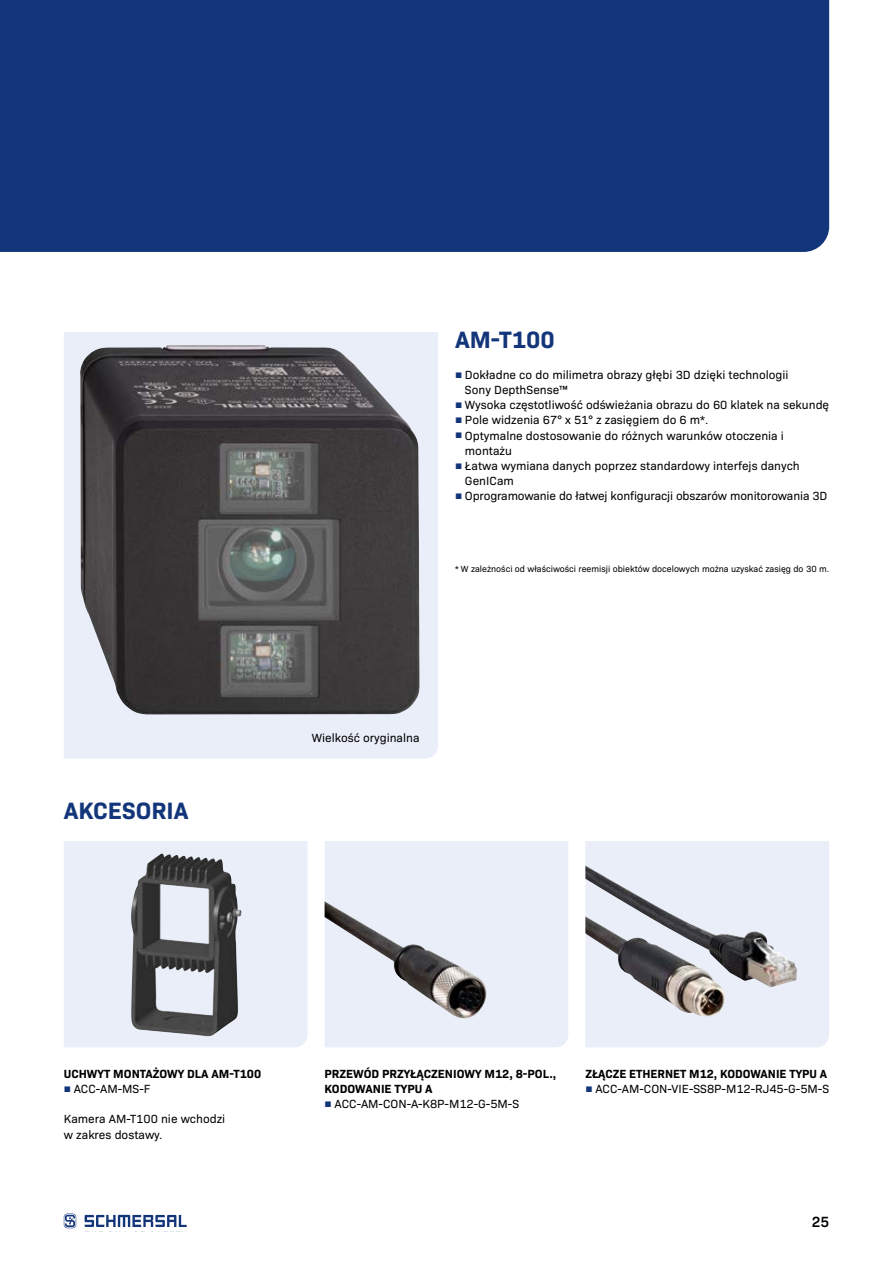
<style>
.page{position:relative;width:893px;height:1263px;background:#fff}
.page>*{position:absolute;margin:0;border:0;box-sizing:border-box;transform-origin:0 0}
.t1{font:700 24px "Bio Sans";color:#13357a}
.t2{font:600 15px "Bio Sans";color:#000}
.t3{font:12px/15.1px "Bio Sans";color:#000}
.t4{font:700 12px/15.1px "Bio Sans";color:#000}
.t5{font:9px "Bio Sans";color:#000}
.s1{font-family:"Arial";color:#13357a}
</style>
<div class="page">
<div style="left:0;top:0;width:829px;height:252px;background:#13357a"></div>
<div style="left:64px;top:332px;width:374px;height:427px;background:#e9eef9"></div>
<img style="left:80px;top:345px;width:340px;height:369px">
<div style="left:64px;top:841px;width:244px;height:206px;background:#e9eef9"></div>
<img style="left:130px;top:853px;width:112px;height:184px">
<div style="left:585px;top:841px;width:244px;height:206px;background:#e9eef9"></div>
<img style="left:585px;top:865px;width:212px;height:154px">
<div style="left:325px;top:841px;width:243px;height:206px;background:#e9eef9"></div>
<img style="left:325px;top:901px;width:169px;height:123px">
<svg style="left:85px;top:1215px;width:102px;height:12px"></svg>
<svg style="left:64px;top:1213px;width:12px;height:15px"></svg>
<h1 class="t1" style="left:64px;top:793px;width:126px">AKCESORIA</h1>
<h1 class="t1" style="left:455px;top:322px;width:101px">AM-T100</h1>
<p class="t3" style="left:465px;top:366px;width:325px;text-indent:-10px"><span class="s1">■</span> Dokładne co do milimetra obrazy głębi 3D dzięki technologii<br>Sony DepthSense™</p>
<p class="t3" style="left:455px;top:396px;width:376px"><span class="s1">■</span> Wysoka częstotliwość odświeżania obrazu do 60 klatek na sekundę</p>
<p class="t3" style="left:455px;top:412px;width:255px"><span class="s1">■</span> Pole widzenia 67° x 51° z zasięgiem do 6 m*.</p>
<p class="t3" style="left:465px;top:427px;width:321px;text-indent:-10px"><span class="s1">■</span> Optymalne dostosowanie do różnych warunków otoczenia i montażu</p>
<p class="t3" style="left:465px;top:457px;width:336px;text-indent:-10px"><span class="s1">■</span> Łatwa wymiana danych poprzez standardowy interfejs danych<br>GenICam</p>
<p class="t3" style="left:455px;top:488px;width:374px"><span class="s1">■</span> Oprogramowanie do łatwej konfiguracji obszarów monitorowania 3D</p>
<p class="t5" style="left:455px;top:562px;width:376px">* W zależności od właściwości reemisji obiektów docelowych można uzyskać zasięg do 30 m.</p>
<p class="t3" style="left:312px;top:729px;width:109px">Wielkość oryginalna</p>
<p class="t4" style="left:64px;top:1065px;width:199px">UCHWYT MONTAŻOWY DLA AM-T100</p>
<p class="t3" style="left:64px;top:1080px;width:88px"><span class="s1">■</span> ACC-AM-MS-F</p>
<p class="t3" style="left:64px;top:1111px;width:163px">Kamera AM-T100 nie wchodzi w zakres dostawy.</p>
<p class="t4" style="left:325px;top:1065px;width:233px">PRZEWÓD PRZYŁĄCZENIOWY M12, 8-POL.,<br>KODOWANIE TYPU A</p>
<p class="t3" style="left:325px;top:1095px;width:196px"><span class="s1">■</span> ACC-AM-CON-A-K8P-M12-G-5M-S</p>
<p class="t4" style="left:585px;top:1065px;width:243px">ZŁĄCZE ETHERNET M12, KODOWANIE TYPU A</p>
<p class="t3" style="left:585px;top:1080px;width:245px"><span class="s1">■</span> ACC-AM-CON-VIE-SS8P-M12-RJ45-G-5M-S</p>
<p class="t2" style="left:812px;top:1210px;width:19px">25</p>
</div>
